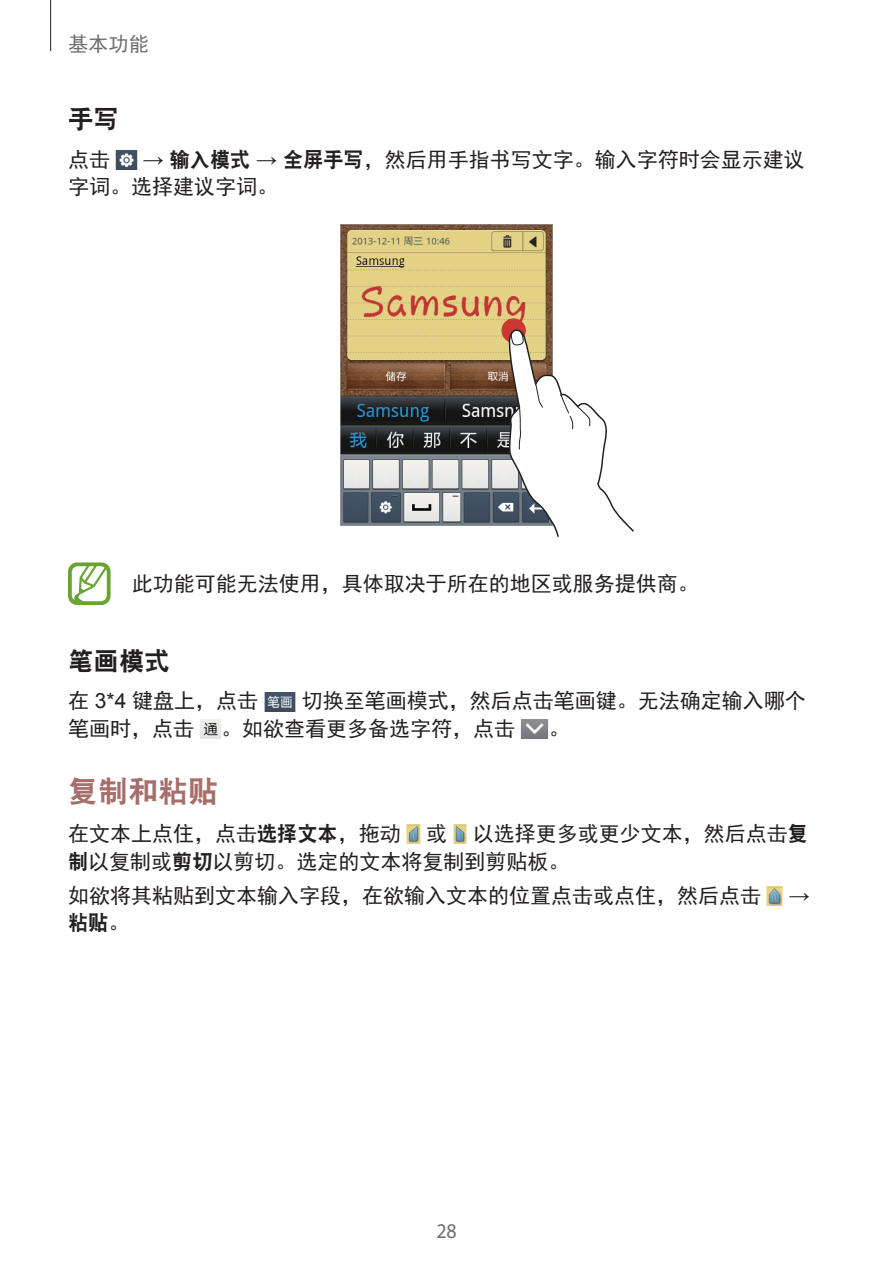
<style>
.page{position:relative;width:893px;height:1263px;background:#fff}
.page>*{position:absolute;margin:0;border:0;box-sizing:border-box;transform-origin:0 0}
.t1{font:30px "DF Hei W9";color:#a66e6a}
.t2{font:25.5px "DF Hei W9";color:#231f20}
.t3{font:21px/27.8px "Sim Hei";color:#231f20}
.t4{font:21px "DF Hei W9";color:#231f20;scale:.96 1}
.t5{font:21px "Myriad Pro";color:#6c6d70;scale:.95 1}
.t6{font:21px "Arial";color:#231f20}
.t7{font:20.25px "Sim Hei";color:#6c6d70}
.s1{font-family:"Arial"}
.s2{font-family:"DF Hei W9"}
.s3{font-family:"Sim Hei"}
</style>
<div class="page">
<hr style="left:50px;top:0;width:1px;height:51px;background:#231f20">
<img style="left:116px;top:150px;width:21px;height:20px">
<img style="left:340px;top:224px;width:213px;height:302px">
<div style="left:501px;top:318px;width:25px;height:25px;background:#cb3733;border-radius:50%"></div>
<svg style="left:508px;top:330px;width:126px;height:207px"></svg>
<svg style="left:68px;top:562px;width:43px;height:43px"></svg>
<img style="left:264px;top:692px;width:32px;height:19px">
<img style="left:200px;top:720px;width:21px;height:19px">
<img style="left:521px;top:720px;width:28px;height:19px">
<img style="left:407px;top:825px;width:13px;height:19px">
<img style="left:453px;top:825px;width:14px;height:19px">
<img style="left:767px;top:886px;width:16px;height:20px">
<p class="t7" style="left:68px;top:33px;width:82px">基本功能</p>
<p class="t2" style="left:68px;top:106px;width:53px">手写</p>
<p class="t3" style="left:68px;top:145px;width:43px">点击</p>
<p class="t3" style="left:68px;top:145px;width:738px;text-indent:75px"><span class="s1">→</span> <span class="s2">输入模式</span> <span class="s1">→</span> <span class="s2">全屏手写</span>，然后用手指书写文字。输入字符时会显示建议字词。选择建议字词。</p>
<p class="t3" style="left:132px;top:570px;width:568px">此功能可能无法使用，具体取决于所在的地区或服务提供商。</p>
<p class="t2" style="left:68px;top:648px;width:103px">笔画模式</p>
<p class="t3" style="left:68px;top:687px;width:192px">在 <span class="s1">3*4</span> 键盘上，点击</p>
<p class="t3" style="left:302px;top:687px;width:505px">切换至笔画模式，然后点击笔画键。无法确定输入哪个</p>
<p class="t3" style="left:68px;top:715px;width:127px">笔画时，点击</p>
<p class="t3" style="left:221px;top:715px;width:295px">。如欲查看更多备选字符，点击</p>
<p class="t3" style="left:549px;top:715px;width:22px">。</p>
<h1 class="t1" style="left:68px;top:777px;width:152px">复制和粘贴</h1>
<p class="t3" style="left:68px;top:819px;width:741px">在文本上点住，点击<span class="s2">选择文本</span>，拖动 或 以选择更多或更少文本，然后点击<span class="s2">复制</span>以复制或<span class="s2">剪切</span>以剪切。选定的文本将复制到剪贴板。</p>
<p class="t3" style="left:68px;top:881px;width:695px">如欲将其粘贴到文本输入字段，在欲输入文本的位置点击或点住，然后点击</p>
<p class="t6" style="left:789px;top:881px;width:22px">→</p>
<p class="t4" style="left:68px;top:912px;width:65px">粘贴<span class="s3">。</span></p>
<p class="t5" style="left:436px;top:1218px;width:23px">28</p>
</div>
